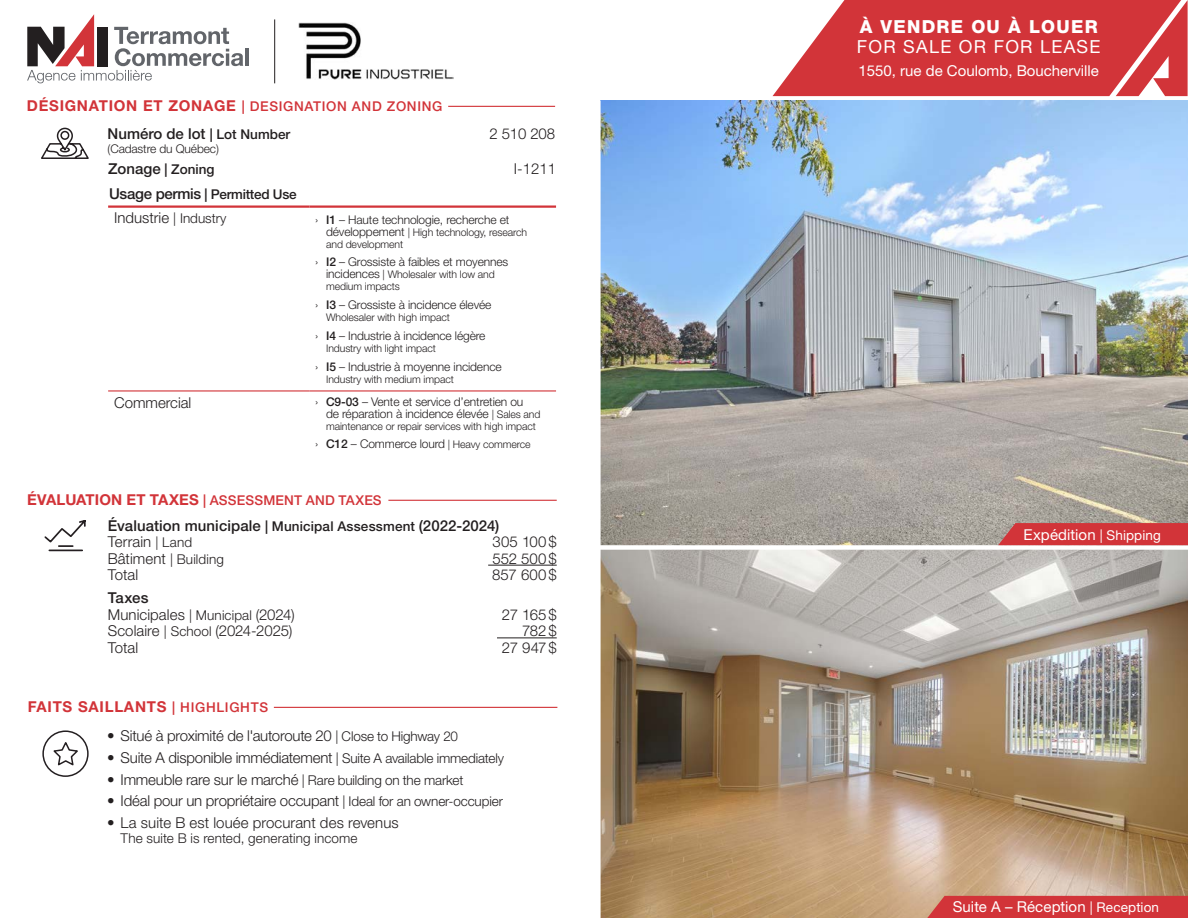
<style>
.page{position:relative;width:1188px;height:918px;background:#fff}
.page>*{position:absolute;margin:0;border:0;box-sizing:border-box;transform-origin:0 0}
.t1{font:18px "Helvetica Neue LT Std";letter-spacing:.07em;color:#fff}
.t2{font:800 18px "Helvetica Neue LT Std";letter-spacing:.07em;color:#fff}
.F_Zone-éval-taxes__10_9__10{font:300 15px "Helvetica Neue LT Std";letter-spacing:-.01em;color:#231f20}
.F_Feature_photo_intérieure_FR_EN{font:15px "Helvetica Neue LT Std";color:#fff}
.F____sous-titre_EN__FR_caractéristique_5{font:500 15px "Helvetica Neue LT Std";letter-spacing:.005em;color:#231f20}
.Justifié{font:700 15px "Helvetica Neue LT Std";letter-spacing:.05em;color:#d23439}
.Zonage_et_Évaluation_municipale{font:500 15px "Helvetica Neue LT Std";color:#231f20}
.Zonage_et_Évaluation_municipale-2{font:300 15px "Helvetica Neue LT Std";letter-spacing:-.01em;color:#231f20}
.F_Zone-éval-taxes__10_9__10-2{font:300 13.5px "Helvetica Neue LT Std";letter-spacing:.01em;color:#231f20}
.Justifié-2{font:500 13.5px "Helvetica Neue LT Std";letter-spacing:.05em;color:#d23439}
.Zonage_et_Évaluation_municipale-3{font:500 13.5px "Helvetica Neue LT Std";letter-spacing:-.02em;color:#231f20}
.F_Titre_de_section_de_plan_FR___EN{font:500 13.5px "Helvetica Neue LT Std";letter-spacing:.015em;color:#d23439}
.Zonage_et_Évaluation_municipale-4{font:300 12px/12px "Helvetica Neue LT Std";letter-spacing:-.01em;color:#231f20}
.t3{font:300 10.5px/12px "Helvetica Neue LT Std";letter-spacing:-.01em;color:#231f20}
.s1{font-weight:700;font-size:15px}
.s2{font-size:13.5px}
.s3{font-size:15px}
.s4{font-weight:500}
.s5{font-size:12px}
.s6{font-size:10.5px}
.s7{font-weight:500;font-size:13.5px}
</style>
<div class="page">
<svg style="left:773px;top:0;width:415px;height:96px;background:#d74b4f"></svg>
<img style="left:601px;top:101px;width:587px;height:444px">
<img style="left:601px;top:550px;width:587px;height:368px">
<svg style="left:41px;top:127px;width:48px;height:32px"></svg>
<hr style="left:448px;top:106px;width:107px;height:1px;background:#d23439">
<div style="left:998px;top:523px;width:190px;height:22px;background:#d23439"></div>
<div style="left:927px;top:896px;width:261px;height:22px;background:#d23439"></div>
<hr style="left:108px;top:205px;width:201px;height:3px;background:#d23439">
<hr style="left:309px;top:205px;width:247px;height:3px;background:#d23439">
<hr style="left:108px;top:390px;width:201px;height:2px;background:#d23439">
<hr style="left:309px;top:390px;width:247px;height:2px;background:#d23439">
<hr style="left:388px;top:500px;width:169px;height:1px;background:#d23439">
<hr style="left:488px;top:565px;width:69px;height:1px;background:#231f20">
<hr style="left:497px;top:638px;width:60px;height:1px;background:#231f20">
<svg style="left:44px;top:520px;width:42px;height:32px"></svg>
<svg style="left:42px;top:730px;width:47px;height:47px"></svg>
<hr style="left:274px;top:707px;width:283px;height:1px;background:#d23439">
<hr style="left:245px;top:49px;width:4px;height:17px;background:#62656a">
<svg style="left:27px;top:14px;width:216px;height:69px"></svg>
<hr style="left:274px;top:19px;width:1px;height:64px;background:#231f20">
<img style="left:298px;top:23px;width:156px;height:56px">
<p class="Justifié-2" style="left:27px;top:99px;width:417px"><span class="s1">DÉSIGNATION ET ZONAGE</span> | DESIGNATION AND ZONING</p>
<p class="Zonage_et_Évaluation_municipale" style="left:108px;top:125px;width:184px">Numéro de lot <span class="s2">| Lot Number</span></p>
<p class="Zonage_et_Évaluation_municipale-2" style="left:490px;top:125px;width:67px">2 510 208</p>
<p class="Zonage_et_Évaluation_municipale-4" style="left:108px;top:142px;width:113px">(Cadastre du Québec)</p>
<p class="Zonage_et_Évaluation_municipale-3" style="left:108px;top:162px;width:108px"><span class="s3">Zonage</span> | Zoning</p>
<p class="Zonage_et_Évaluation_municipale-2" style="left:514px;top:160px;width:44px">I-1211</p>
<p class="Zonage_et_Évaluation_municipale-3" style="left:109px;top:186px;width:189px"><span class="s3">Usage permis</span> | Permitted Use</p>
<p class="F_Zone-éval-taxes__10_9__10" style="left:114px;top:209px;width:114px">Industrie <span class="s2">| Industry</span></p>
<p class="Zonage_et_Évaluation_municipale-4" style="left:315px;top:213px;width:196px">› <span class="s4">I1</span> – Haute technologie, recherche et</p>
<p class="t3" style="left:326px;top:226px;width:203px"><span class="s5">développement</span> | High technology, research and development</p>
<p class="Zonage_et_Évaluation_municipale-4" style="left:315px;top:256px;width:195px">› <span class="s4">I2</span> – Grossiste à faibles et moyennes</p>
<p class="t3" style="left:326px;top:268px;width:170px"><span class="s5">incidences</span> | Wholesaler with low and medium impacts</p>
<p class="Zonage_et_Évaluation_municipale-4" style="left:315px;top:299px;width:178px">› <span class="s4">I3</span> – Grossiste à incidence élevée</p>
<p class="t3" style="left:326px;top:311px;width:125px">Wholesaler with high impact</p>
<p class="Zonage_et_Évaluation_municipale-4" style="left:315px;top:329px;width:172px">› <span class="s4">I4</span> – Industrie à incidence légère</p>
<p class="t3" style="left:326px;top:342px;width:111px">Industry with light impact</p>
<p class="Zonage_et_Évaluation_municipale-4" style="left:315px;top:360px;width:188px">› <span class="s4">I5</span> – Industrie à moyenne incidence</p>
<p class="t3" style="left:326px;top:373px;width:129px">Industry with medium impact</p>
<p class="F_Zone-éval-taxes__10_9__10" style="left:114px;top:393px;width:79px">Commercial</p>
<p class="Zonage_et_Évaluation_municipale-4" style="left:326px;top:395px;width:216px;text-indent:-11px">› <span class="s4">C9-03</span> – Vente et service d’entretien ou<br>de réparation à incidence élevée <span class="s6">| Sales and</span></p>
<p class="t3" style="left:326px;top:420px;width:211px">maintenance or repair services with high impact</p>
<p class="Zonage_et_Évaluation_municipale-4" style="left:315px;top:438px;width:217px">› <span class="s4">C12</span> – Commerce lourd <span class="s6">| Heavy commerce</span></p>
<p class="F_Titre_de_section_de_plan_FR___EN" style="left:27px;top:492px;width:356px"><span class="s1">ÉVALUATION ET TAXES</span> | ASSESSMENT AND TAXES</p>
<p class="F____sous-titre_EN__FR_caractéristique_5" style="left:108px;top:516px;width:393px">Évaluation municipale <span class="s2">| Municipal Assessment</span> (2022-2024)</p>
<p class="F_Zone-éval-taxes__10_9__10" style="left:108px;top:533px;width:86px">Terrain <span class="s2">| Land</span></p>
<p class="F_Zone-éval-taxes__10_9__10" style="left:493px;top:533px;width:66px">305 100$</p>
<p class="F_Zone-éval-taxes__10_9__10-2" style="left:108px;top:551px;width:118px"><span class="s3">Bâtiment</span> | Building</p>
<p class="F_Zone-éval-taxes__10_9__10" style="left:492px;top:549px;width:66px">552 500$</p>
<p class="F_Zone-éval-taxes__10_9__10" style="left:108px;top:566px;width:32px">Total</p>
<p class="F_Zone-éval-taxes__10_9__10" style="left:492px;top:566px;width:66px">857 600$</p>
<p class="F____sous-titre_EN__FR_caractéristique_5" style="left:108px;top:589px;width:42px">Taxes</p>
<p class="F_Zone-éval-taxes__10_9__10" style="left:108px;top:605px;width:188px">Municipales <span class="s2">| Municipal</span> (2024)</p>
<p class="F_Zone-éval-taxes__10_9__10" style="left:502px;top:605px;width:56px">27 165$</p>
<p class="F_Zone-éval-taxes__10_9__10" style="left:108px;top:622px;width:186px">Scolaire <span class="s2">| School</span> (2024-2025)</p>
<p class="F_Zone-éval-taxes__10_9__10" style="left:522px;top:622px;width:36px">782$</p>
<p class="F_Zone-éval-taxes__10_9__10" style="left:108px;top:638px;width:32px">Total</p>
<p class="F_Zone-éval-taxes__10_9__10" style="left:502px;top:638px;width:56px">27 947$</p>
<p class="Justifié" style="left:28px;top:698px;width:242px">FAITS SAILLANTS <span class="s7">| HIGHLIGHTS</span></p>
<p class="F_Zone-éval-taxes__10_9__10" style="left:107px;top:727px;width:352px">• Situé à proximité de l'autoroute 20 <span class="s2">| Close to Highway 20</span></p>
<p class="F_Zone-éval-taxes__10_9__10" style="left:107px;top:748px;width:398px">• Suite A disponible immédiatement <span class="s2">| Suite A available immediately</span></p>
<p class="F_Zone-éval-taxes__10_9__10" style="left:107px;top:770px;width:358px">• Immeuble rare sur le marché <span class="s2">| Rare building on the market</span></p>
<p class="F_Zone-éval-taxes__10_9__10" style="left:107px;top:792px;width:397px">• Idéal pour un propriétaire occupant <span class="s2">| Ideal for an owner-occupier</span></p>
<p class="F_Zone-éval-taxes__10_9__10" style="left:107px;top:814px;width:293px">• La suite B est louée procurant des revenus</p>
<p class="F_Zone-éval-taxes__10_9__10-2" style="left:121px;top:830px;width:238px">The suite B is rented, generating income</p>
<p class="t2" style="left:860px;top:16px;width:240px">À VENDRE OU À LOUER</p>
<p class="t1" style="left:857px;top:35px;width:245px">FOR SALE OR FOR LEASE</p>
<p class="F_Feature_photo_intérieure_FR_EN" style="left:859px;top:62px;width:242px">1550, rue de Coulomb, Boucherville</p>
<p class="F_Feature_photo_intérieure_FR_EN" style="left:1024px;top:525px;width:139px">Expédition <span class="s2">| Shipping</span></p>
<p class="F_Feature_photo_intérieure_FR_EN" style="left:953px;top:898px;width:208px">Suite A – Réception <span class="s2">| Reception</span></p>
</div>
